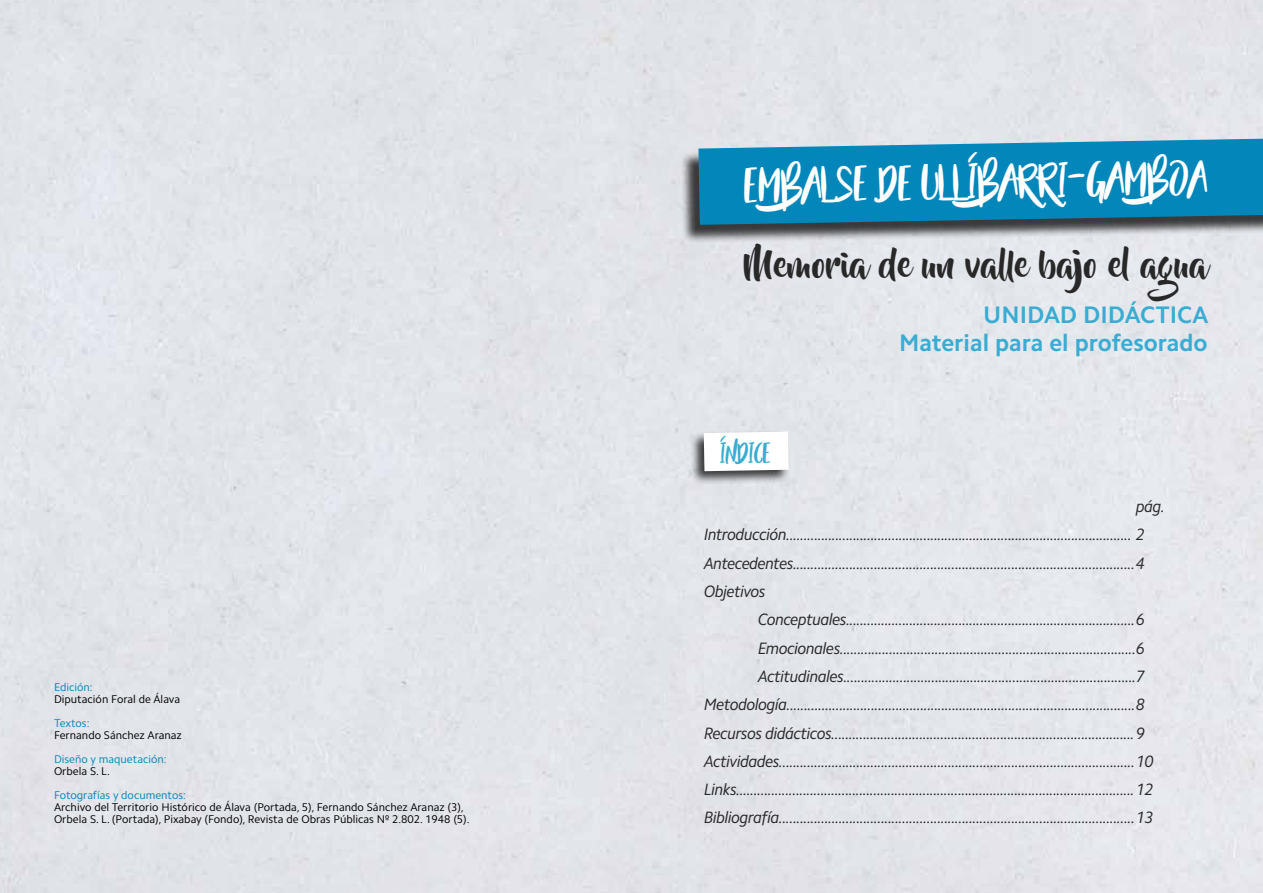
<style>
.page{position:relative;width:1263px;height:893px;background:#fff}
.page>*{position:absolute;margin:0;border:0;box-sizing:border-box;transform-origin:0 0}
.t1{font:36px "Beyond The Mountains";color:#292829}
.t2{font:36px "Beautyandthe Beast";color:#fff}
.t3{font:700 24px/28.8px "Camphor Pro";color:#38acd2;text-align:right}
.t4{font:21px "Beautyandthe Beast";color:#38acd2}
.t5{font:italic 16.5px/28.3px "Camphor Pro";letter-spacing:-.03em;color:#292829}
.t6{font:11.25px/12px "Camphor Pro";color:#000}
.t7{font:11.25px "Camphor Pro";color:#0387ba}
</style>
<div class="page">
<div style="left:690px;top:430px;width:101px;height:55px;background:#000;opacity:.75"></div>
<svg style="left:704px;top:432px;width:85px;height:39px"></svg>
<div style="left:680px;top:141px;width:583px;height:102px;background:#000;opacity:.75"></div>
<svg style="left:698px;top:139px;width:565px;height:86px;background:#1287b5"></svg>
<p class="t7" style="left:54px;top:680px;width:40px">Edición:</p>
<p class="t6" style="left:54px;top:693px;width:128px">Diputación Foral de Álava</p>
<p class="t7" style="left:54px;top:716px;width:37px">Textos:</p>
<p class="t6" style="left:54px;top:729px;width:130px">Fernando Sánchez Aranaz</p>
<p class="t7" style="left:54px;top:752px;width:114px">Diseño y maquetación:</p>
<p class="t6" style="left:54px;top:765px;width:57px">Orbela S. L.</p>
<p class="t7" style="left:54px;top:788px;width:134px">Fotografías y documentos:</p>
<p class="t6" style="left:54px;top:801px;width:417px">Archivo del Territorio Histórico de Álava (Portada, 5), Fernando Sánchez Aranaz (3),<br>Orbela S. L. (Portada), Pixabay (Fondo), Revista de Obras Públicas Nº 2.802. 1948 (5).</p>
<h1 class="t2" style="left:744px;top:161px;width:465px;rotate:-1deg">EMBALSE DE ULLíBARRI-GAMBOA</h1>
<h1 class="t1" style="left:744px;top:244px;width:465px">Memoria de un valle bajo el agua</h1>
<h2 class="t3" style="left:899px;top:300px;width:311px">UNIDAD DIDÁCTICA<br>Material para el profesorado</h2>
<p class="t4" style="left:720px;top:439px;width:52px;rotate:-1deg">ÍNDICE</p>
<p class="t5" style="left:704px;top:492px;width:463px;text-indent:432px">pág.<br>Introducción.................................................................................................. 2<br>Antecedentes.................................................................................................4<br>Objetivos</p>
<p class="t5" style="left:758px;top:605px;width:389px">Conceptuales..................................................................................6</p>
<p class="t5" style="left:758px;top:634px;width:389px">Emocionales....................................................................................6</p>
<p class="t5" style="left:758px;top:662px;width:389px">Actitudinales...................................................................................7</p>
<p class="t5" style="left:704px;top:690px;width:443px">Metodología...................................................................................................8</p>
<p class="t5" style="left:704px;top:719px;width:443px">Recursos didácticos......................................................................................9</p>
<p class="t5" style="left:704px;top:747px;width:451px">Actividades.....................................................................................................10</p>
<p class="t5" style="left:704px;top:775px;width:451px">Links.................................................................................................................12</p>
<p class="t5" style="left:704px;top:804px;width:451px">Bibliografía.....................................................................................................13</p>
</div>
